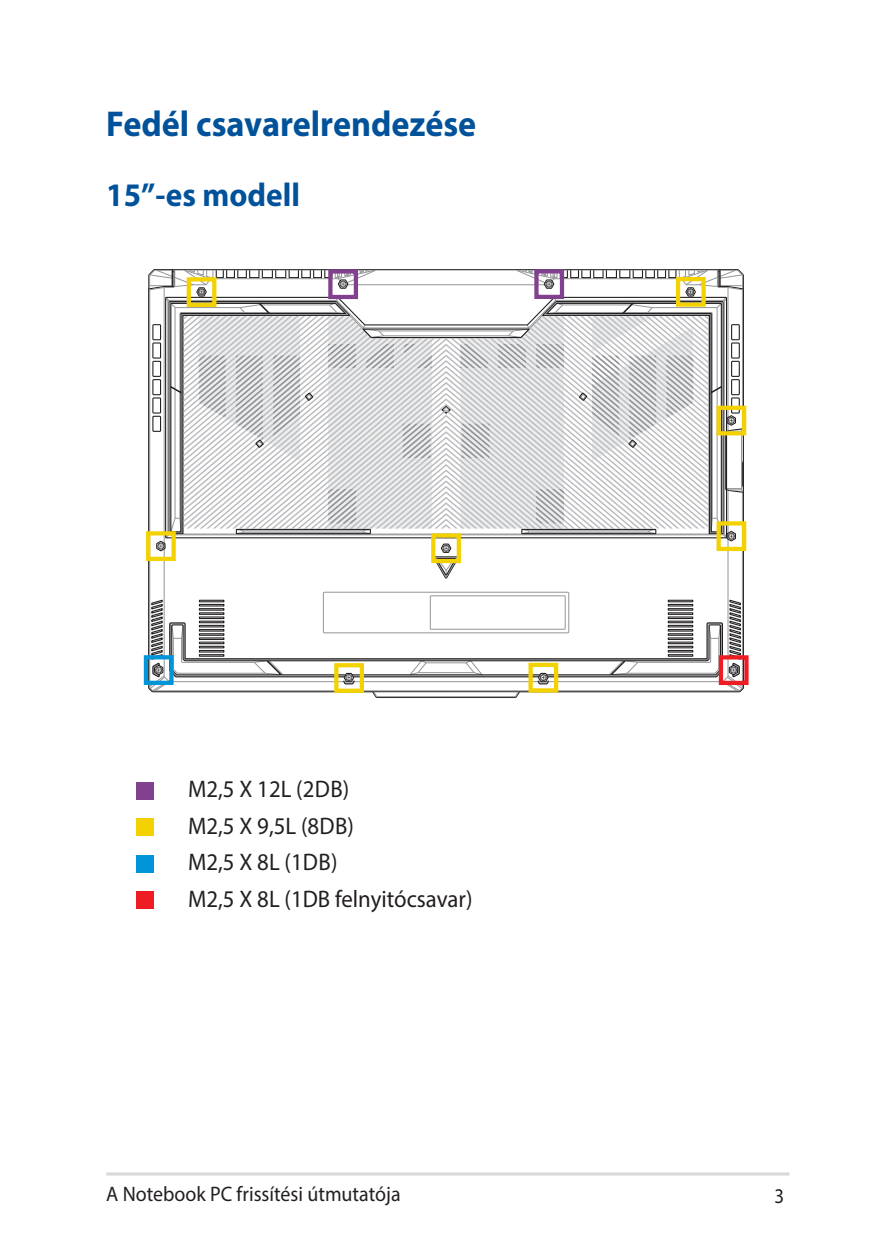
<style>
.page{position:relative;width:893px;height:1259px;background:#fff}
.page>*{position:absolute;margin:0;border:0;box-sizing:border-box;transform-origin:0 0}
.t1{font:700 36px "Myriad Pro";color:#01529a;scale:.95 1}
.t2{font:700 33px "Myriad Pro";color:#01529a;scale:.95 1}
.t3{font:24px/36.6px "Myriad Pro";color:#231f20;scale:.95 1}
.t4{font:21px "Myriad Pro";color:#231f20;scale:.95 1}
.t5{font:21px "Myriad Pro";color:#231f20;scale:.9 1}
</style>
<div class="page">
<hr style="left:106px;top:1172px;width:683px;height:3px;background:#d8d8d8">
<div style="left:137px;top:782px;width:17px;height:17px;background:#82418e"></div>
<div style="left:137px;top:818px;width:17px;height:17px;background:#f4d202"></div>
<div style="left:137px;top:855px;width:17px;height:17px;background:#0095d9"></div>
<div style="left:137px;top:891px;width:17px;height:17px;background:#ee1d23"></div>
<svg style="left:149px;top:599px;width:594px;height:93px"></svg>
<div style="left:323px;top:592px;width:246px;height:41px;border:1px solid #939598"></div>
<div style="left:430px;top:595px;width:136px;height:34px;border:1px solid #939598"></div>
<svg style="left:148px;top:269px;width:596px;height:310px"></svg>
<div style="left:719px;top:655px;width:30px;height:30px;border:4px solid #ee1d23"></div>
<div style="left:528px;top:663px;width:30px;height:29px;border:4px solid #f4d202"></div>
<div style="left:334px;top:663px;width:30px;height:30px;border:4px solid #f4d202"></div>
<div style="left:328px;top:269px;width:30px;height:30px;border:4px solid #82418e"></div>
<div style="left:534px;top:269px;width:30px;height:30px;border:4px solid #82418e"></div>
<div style="left:187px;top:277px;width:29px;height:30px;border:4px solid #f4d202"></div>
<div style="left:676px;top:277px;width:30px;height:30px;border:4px solid #f4d202"></div>
<div style="left:146px;top:531px;width:30px;height:30px;border:4px solid #f4d202"></div>
<div style="left:431px;top:533px;width:30px;height:30px;border:4px solid #f4d202"></div>
<div style="left:716px;top:406px;width:30px;height:29px;border:4px solid #f4d202"></div>
<div style="left:716px;top:521px;width:30px;height:30px;border:4px solid #f4d202"></div>
<div style="left:144px;top:655px;width:30px;height:30px;border:4px solid #0095d9"></div>
<h1 class="t1" style="left:106px;top:101px;width:391px">Fedél csavarelrendezése</h1>
<h2 class="t2" style="left:106px;top:174px;width:205px">15”-es modell</h2>
<p class="t3" style="left:188px;top:770px;width:301px">M2,5 X 12L (2DB)<br>M2,5 X 9,5L (8DB)<br>M2,5 X 8L (1DB)<br>M2,5 X 8L (1DB felnyitócsavar)</p>
<p class="t4" style="left:106px;top:1180px;width:311px">A Notebook PC frissítési útmutatója</p>
<p class="t5" style="left:775px;top:1182px;width:12px">3</p>
</div>
